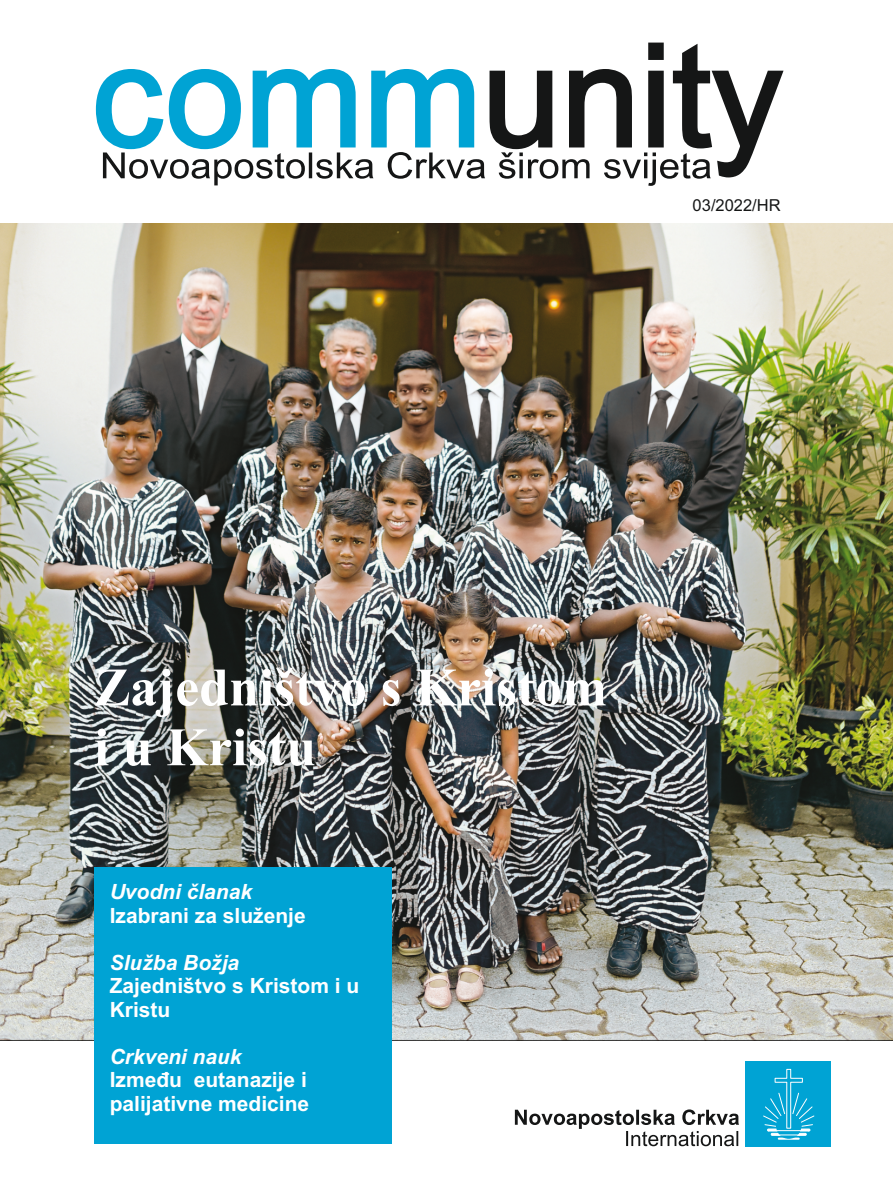
<style>
.page{position:relative;width:893px;height:1191px;background:#fff}
.page>*{position:absolute;margin:0;border:0;box-sizing:border-box;transform-origin:0 0}
.t1{font:700 54px/59.8px "Times New Roman";color:#fff}
.t2{font:700 21px/23.4px "Arial";color:#fff}
.t3{font:italic 700 21px "Arial";color:#fff}
.t4{font:16.5px "Arial";color:#151616}
</style>
<div class="page">
<img style="left:0;top:223px;width:893px;height:817px">
<svg style="left:95px;top:42px;width:689px;height:144px"></svg>
<svg style="left:515px;top:1109px;width:224px;height:37px"></svg>
<div style="left:746px;top:1061px;width:85px;height:86px;background:#00a3d4"></div>
<svg style="left:763px;top:1068px;width:52px;height:71px"></svg>
<div style="left:94px;top:867px;width:298px;height:276px;background:#00a3d4"></div>
<p class="t4" style="left:693px;top:198px;width:90px">03/2022/HR</p>
<h1 class="t1" style="left:94px;top:663px;width:514px">Zajedništvo s Kristom i u Kristu</h1>
<p class="t3" style="left:110px;top:884px;width:144px">Uvodni članak</p>
<p class="t2" style="left:110px;top:905px;width:198px">Izabrani za služenje</p>
<p class="t3" style="left:110px;top:954px;width:131px">Služba Božja</p>
<p class="t2" style="left:110px;top:976px;width:251px">Zajedništvo s Kristom i u<br>Kristu</p>
<p class="t3" style="left:110px;top:1048px;width:133px">Crkveni nauk</p>
<p class="t2" style="left:110px;top:1069px;width:201px">Između eutanazije i palijativne medicine</p>
</div>
